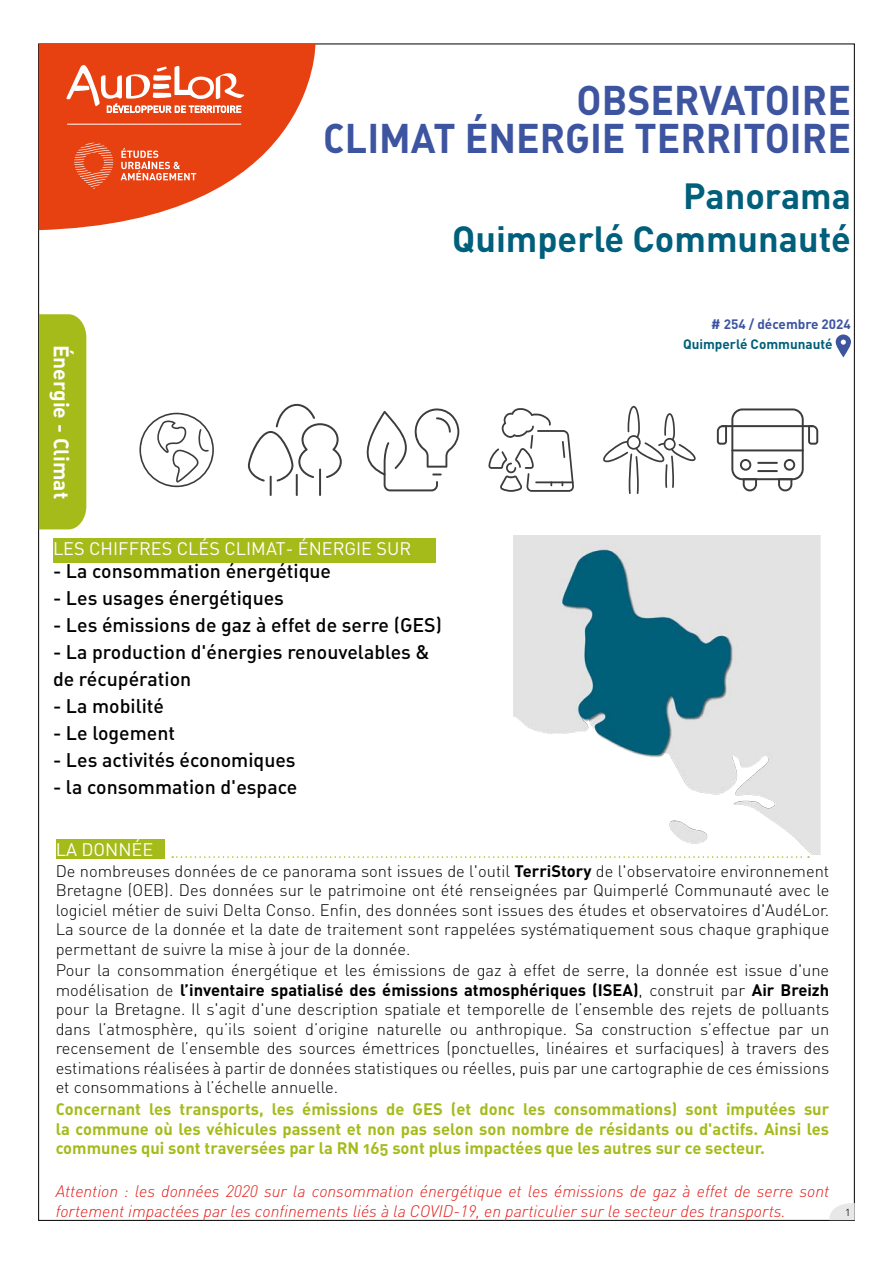
<style>
.page{position:relative;width:893px;height:1263px;background:#fff}
.page>*{position:absolute;margin:0;border:0;box-sizing:border-box;transform-origin:0 0}
.t1{font:40.95px/37.5px "DIN Bold Alternate";color:#3d54a1;text-align:right;scale:.95 1}
.t2{font:700 36px/43.2px "DIN Pro";color:#005f7a;text-align:right}
.t3{font:21px "DIN Bold Alternate";color:#fff}
.t4{font:19.5px/27px "DIN Medium Alternate";color:#000}
.t5{font:18px "DIN Pro";color:#fff}
.t6{font:300 16.5px/19.5px "DIN Pro";color:#000;text-align:justify}
.t7{font:16.5px/19.5px "DIN Bold Alternate";color:#a5bb1a;text-align:justify}
.t8{font:italic 300 16.5px/19.5px "DIN Pro";color:#e41b17}
.t9{font:700 13.5px "DIN Pro";color:#005f7a}
.t10{font:700 13.5px "DIN Pro";color:#3d54a1}
.t11{font:12px "DIN Light Alternate";color:#000}
.s1{font-weight:700}
</style>
<div class="page">
<svg style="left:39px;top:44px;width:278px;height:186px;fill:#e74011"></svg>
<svg style="left:66px;top:65px;width:179px;height:48px"></svg>
<hr style="left:67px;top:124px;width:174px;height:1px;background:#fff">
<svg style="left:121px;top:148px;width:75px;height:32px;background:#ec6f4c"></svg>
<svg style="left:74px;top:143px;width:39px;height:46px;background:#ea5c34"></svg>
<div style="left:39px;top:314px;width:47px;height:215px;background:#a5bb1a"></div>
<svg style="left:827px;top:1203px;width:28px;height:17px"></svg>
<svg style="left:836px;top:334px;width:15px;height:23px"></svg>
<svg style="left:172px;top:856px;width:637px;height:2px"></svg>
<div style="left:56px;top:840px;width:108px;height:19px;background:#a5bb1a"></div>
<div style="left:53px;top:538px;width:383px;height:24px;background:#a5bb1a"></div>
<svg style="left:366px;top:408px;width:93px;height:83px"></svg>
<svg style="left:488px;top:408px;width:86px;height:84px"></svg>
<svg style="left:603px;top:406px;width:93px;height:88px"></svg>
<svg style="left:717px;top:408px;width:101px;height:83px"></svg>
<svg style="left:139px;top:413px;width:75px;height:74px"></svg>
<hr style="left:296px;top:474px;width:2px;height:22px;background:#3c3c3b">
<hr style="left:270px;top:476px;width:2px;height:20px;background:#3c3c3b">
<svg style="left:248px;top:404px;width:94px;height:78px"></svg>
<hr style="left:319px;top:468px;width:2px;height:28px;background:#3c3c3b">
<img style="left:513px;top:535px;width:308px;height:319px">
<h1 class="t1" style="left:323px;top:80px;width:557px">OBSERVATOIRE<br>CLIMAT ÉNERGIE TERRITOIRE</h1>
<h2 class="t2" style="left:452px;top:173px;width:400px">Panorama<br>Quimperlé Communauté</h2>
<p class="t3" style="left:75px;top:345px;width:156px;rotate:90deg">Énergie - Climat</p>
<p class="t5" style="left:53px;top:536px;width:360px">LES CHIFFRES CLÉS CLIMAT- ÉNERGIE SUR</p>
<p class="t4" style="left:53px;top:557px;width:280px">- La consommation énergétique</p>
<p class="t4" style="left:53px;top:584px;width:233px">- Les usages énergétiques</p>
<p class="t4" style="left:53px;top:611px;width:390px">- Les émissions de gaz à effet de serre (GES)</p>
<p class="t4" style="left:53px;top:638px;width:378px">- La production d'énergies renouvelables &amp; de récupération</p>
<p class="t4" style="left:53px;top:692px;width:113px">- La mobilité</p>
<p class="t4" style="left:53px;top:719px;width:124px">- Le logement</p>
<p class="t4" style="left:53px;top:746px;width:244px">- Les activités économiques</p>
<p class="t4" style="left:53px;top:773px;width:246px">- la consommation d'espace</p>
<p class="t5" style="left:56px;top:838px;width:99px">LA DONNÉE</p>
<p class="t10" style="left:711px;top:315px;width:141px"># 254 / décembre 2024</p>
<p class="t9" style="left:683px;top:335px;width:151px">Quimperlé Communauté</p>
<p class="t6" style="left:56px;top:860px;width:775px">De nombreuses données de ce panorama sont issues de l'outil <span class="s1">TerriStory</span> de l'observatoire environnement Bretagne (OEB). Des données sur le patrimoine ont été renseignées par Quimperlé Communauté avec le logiciel métier de suivi Delta Conso. Enfin, des données sont issues des études et observatoires d'AudéLor.<br>La source de la donnée et la date de traitement sont rappelées systématiquement sous chaque graphique permettant de suivre la mise à jour de la donnée.</p>
<p class="t6" style="left:56px;top:960px;width:775px">Pour la consommation énergétique et les émissions de gaz à effet de serre, la donnée est issue d'une modélisation de <span class="s1">l’inventaire spatialisé des émissions atmosphériques (ISEA)</span>, construit par <span class="s1">Air Breizh </span>pour la Bretagne. Il s'agit d'une description spatiale et temporelle de l’ensemble des rejets de polluants dans l’atmosphère, qu’ils soient d’origine naturelle ou anthropique. Sa construction s’effectue par un recensement de l’ensemble des sources émettrices (ponctuelles, linéaires et surfaciques) à travers des estimations réalisées à partir de données statistiques ou réelles, puis par une cartographie de ces émissions et consommations à l’échelle annuelle.</p>
<p class="t7" style="left:56px;top:1099px;width:775px">Concernant les transports, les émissions de GES (et donc les consommations) sont imputées sur la commune où les véhicules passent et non pas selon son nombre de résidants ou d'actifs. Ainsi les communes qui sont traversées par la RN 165 sont plus impactées que les autres sur ce secteur.</p>
<p class="t8" style="left:56px;top:1181px;width:775px">Attention : les données 2020 sur la consommation énergétique et les émissions de gaz à effet de serre sont fortement impactées par les confinements liés à la COVID-19, en particulier sur le secteur des transports.</p>
<p class="t11" style="left:846px;top:1204px;width:6px">1</p>
</div>
